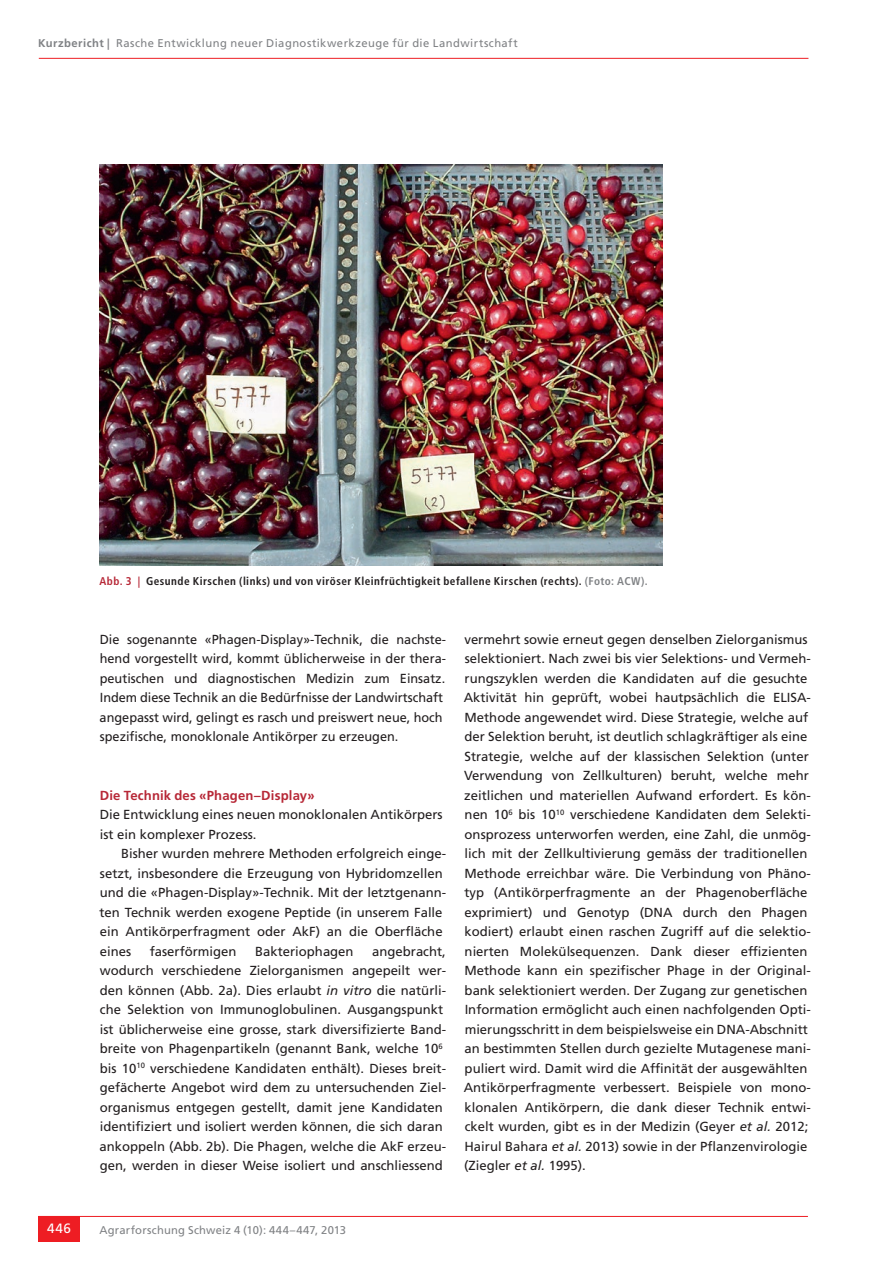
<style>
.page{position:relative;width:893px;height:1263px;background:#fff}
.page>*{position:absolute;margin:0;border:0;box-sizing:border-box;transform-origin:0 0}
.t1{font:13.5px "Frutiger LT Std";color:#fff}
.t2{font:13.2px/19.5px "Frutiger LT Std";color:#231f20}
.t3{font:700 13.2px "Frutiger LT Std";letter-spacing:.01em;color:#b72837}
.t4{font:700 condensed 11.25px "Frutiger LT Std";letter-spacing:.04em;color:#231f20}
.t5{font:11.25px "Frutiger LT Std";letter-spacing:.035em;color:#808285}
.t6{font:11.25px "Frutiger LT Std";letter-spacing:.015em;color:#808285}
.s1{font-weight:700}
.s2{color:#b72837}
.s3{color:#808285}
.s4{font-style:italic}
</style>
<div class="page">
<hr style="left:39px;top:58px;width:769px;height:1px;background:#ee1d23">
<hr style="left:38px;top:1216px;width:770px;height:1px;background:#ee1d23">
<div style="left:38px;top:1216px;width:42px;height:26px;background:#ee1d23"></div>
<img style="left:99px;top:165px;width:563px;height:401px">
<p class="t5" style="left:38px;top:36px;width:481px"><span class="s1">Kurzbericht |</span> Rasche Entwicklung neuer Diagnostikwerkzeuge für die Landwirtschaft</p>
<p class="t4" style="left:100px;top:574px;width:550px"><span class="s2">Abb. 3 |</span> Gesunde Kirschen (links) und von viröser Kleinfrüchtigkeit befallene Kirschen (rechts). <span class="s3">(Foto: ACW).</span></p>
<p class="t2" style="left:100px;top:629px;width:348px">Die sogenannte «Phagen-Display»-Technik, die nachste&shy;hend vorgestellt wird, kommt üblicherweise in der thera&shy;peutischen und diagnostischen Medizin zum Einsatz.<br>Indem diese Technik an die Bedürfnisse der Landwirtschaft angepasst wird, gelingt es rasch und preiswert neue, hoch spezifische, monoklonale Antikörper zu erzeugen.</p>
<p class="t3" style="left:100px;top:787px;width:217px">Die Technik des «Phagen–Display»</p>
<p class="t2" style="left:100px;top:805px;width:345px">Die Entwicklung eines neuen monoklonalen Antikörpers ist ein komplexer Prozess.</p>
<p class="t2" style="left:99px;top:844px;width:348px;text-indent:22px">Bisher wurden mehrere Methoden erfolgreich einge&shy;setzt, insbesondere die Erzeugung von Hybridomzellen und die «Phagen-Display»-Technik. Mit der letztgenann&shy;ten Technik werden exogene Peptide (in unserem Falle ein Antikörperfragment oder AkF) an die Oberfläche eines</p>
<p class="t2" style="left:150px;top:941px;width:88px">faserförmigen</p>
<p class="t2" style="left:255px;top:941px;width:100px">Bakteriophagen</p>
<p class="t2" style="left:100px;top:941px;width:348px;text-indent:273px">angebracht, wodurch verschiedene Zielorganismen angepeilt wer&shy;den können (Abb. 2a). Dies erlaubt <span class="s4">in vitro</span> die natürli&shy;che Selektion von Immunoglobulinen. Ausgangspunkt ist üblicherweise eine grosse, stark diversifizierte Band&shy;breite von Phagenpartikeln (genannt Bank, welche 10<sup>6 </sup>bis 10<sup>10</sup> verschiedene Kandidaten enthält). Dieses breit&shy;gefächerte Angebot wird dem zu untersuchenden Ziel&shy;organismus entgegen gestellt, damit jene Kandidaten identifiziert und isoliert werden können, die sich daran ankoppeln (Abb. 2b). Die Phagen, welche die AkF erzeu&shy;gen, werden in dieser Weise isoliert und anschliessend</p>
<p class="t2" style="left:464px;top:629px;width:349px">vermehrt sowie erneut gegen denselben Zielorganismus selektioniert. Nach zwei bis vier Selektions- und Vermeh&shy;rungszyklen werden die Kandidaten auf die gesuchte Aktivität hin geprüft, wobei hautpsächlich die ELISA-Methode angewendet wird. Diese Strategie, welche auf der Selektion beruht, ist deutlich schlagkräftiger als eine Strategie, welche auf der klassischen Selektion (unter Verwendung von Zellkulturen) beruht, welche mehr zeitlichen und materiellen Aufwand erfordert. Es kön&shy;nen 10<sup>6</sup> bis 10<sup>10</sup> verschiedene Kandidaten dem Selekti&shy;onsprozess unterworfen werden, eine Zahl, die unmög&shy;lich mit der Zellkultivierung gemäss der traditionellen Methode erreichbar wäre. Die Verbindung von Phäno&shy;typ (Antikörperfragmente an der Phagenoberfläche exprimiert) und Genotyp (DNA durch den Phagen kodiert) erlaubt einen raschen Zugriff auf die selektio&shy;nierten Molekülsequenzen. Dank dieser effizienten Methode kann ein spezifischer Phage in der Original&shy;bank selektioniert werden. Der Zugang zur genetischen Information ermöglicht auch einen nachfolgenden Opti&shy;mierungsschritt in dem beispielsweise ein DNA-Abschnitt an bestimmten Stellen durch gezielte Mutagenese mani&shy;puliert wird. Damit wird die Affinität der ausgewählten Antikörperfragmente verbessert. Beispiele von mono&shy;klonalen Antikörpern, die dank dieser Technik entwi&shy;ckelt wurden, gibt es in der Medizin (Geyer <span class="s4">et al.</span> 2012; Hairul Bahara <span class="s4">et al.</span> 2013) sowie in der Pflanzenvirologie (Ziegler <span class="s4">et al.</span> 1995).</p>
<p class="t1" style="left:47px;top:1221px;width:25px">446</p>
<p class="t6" style="left:99px;top:1223px;width:248px">Agrarforschung Schweiz 4 (10): 444–447, 2013</p>
</div>
